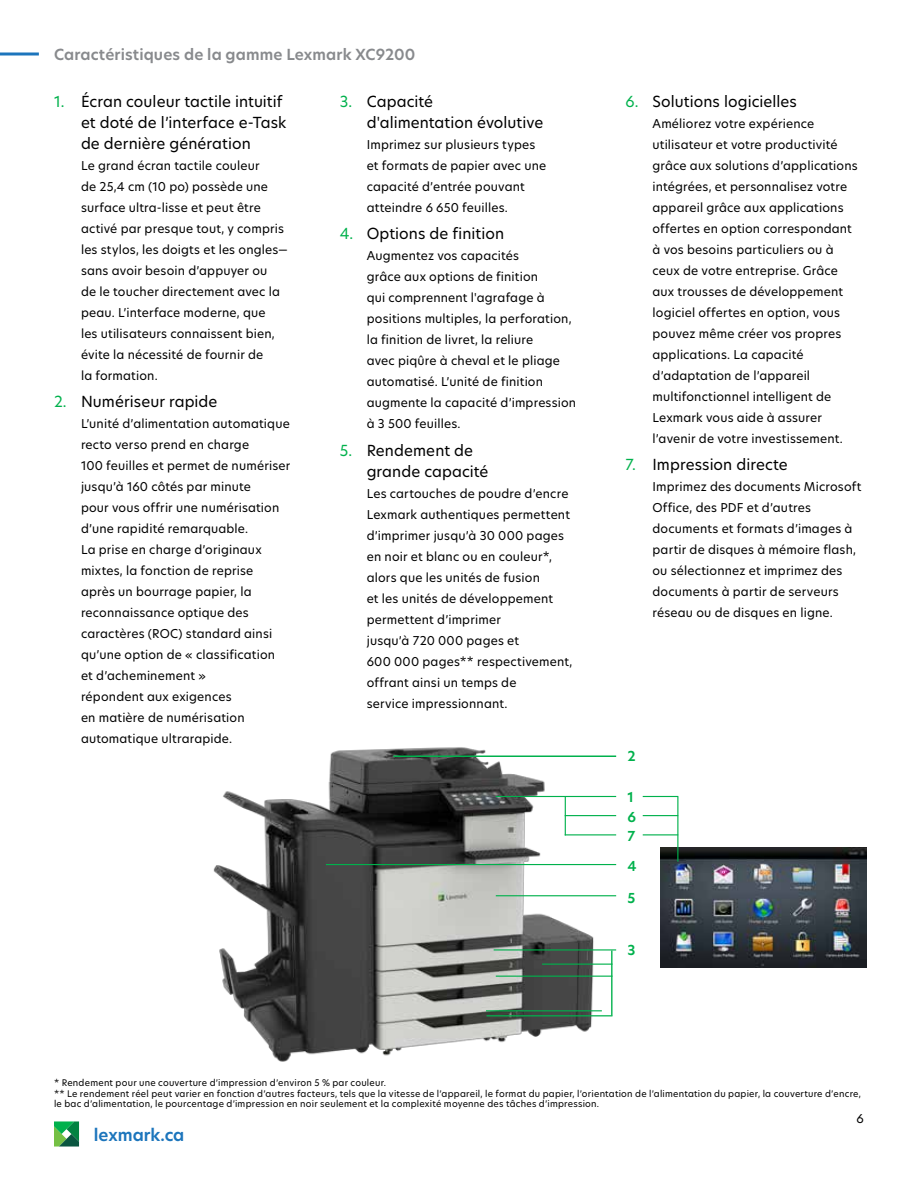
<style>
.page{position:relative;width:918px;height:1188px;background:#fff}
.page>*{position:absolute;margin:0;border:0;box-sizing:border-box;transform-origin:0 0}
.t1{font:600 16.5px "TP Hero";color:#1c75bc}
.t2{font:15px/21px "TP Hero";letter-spacing:.005em;color:#000}
.t3{font:600 15px "TP Hero";letter-spacing:.01em;color:#888a8d}
.t4{font:600 13.5px/19.6px "TP Hero";color:#00b14c}
.t5{font:12px/21px "TP Hero";letter-spacing:.015em;color:#000}
.t6{font:9px/10.5px "TP Hero";letter-spacing:.025em;color:#000}
.s1{color:#00b14c}
</style>
<div class="page">
<svg style="left:0;top:52px;width:39px;height:4px"></svg>
<svg style="left:54px;top:1121px;width:25px;height:26px"></svg>
<img style="left:213px;top:747px;width:389px;height:315px">
<hr style="left:393px;top:756px;width:223px;height:1px;background:#00b14c">
<hr style="left:496px;top:796px;width:120px;height:1px;background:#00b14c">
<hr style="left:494px;top:949px;width:122px;height:2px;background:#00b14c">
<hr style="left:326px;top:864px;width:290px;height:1px;background:#00b14c">
<hr style="left:496px;top:895px;width:120px;height:1px;background:#00b14c">
<img style="left:660px;top:847px;width:206px;height:121px">
<hr style="left:565px;top:815px;width:51px;height:1px;background:#00b14c">
<hr style="left:565px;top:834px;width:51px;height:1px;background:#00b14c">
<hr style="left:565px;top:796px;width:1px;height:39px;background:#00b14c">
<hr style="left:643px;top:796px;width:35px;height:1px;background:#00b14c">
<hr style="left:643px;top:815px;width:35px;height:1px;background:#00b14c">
<hr style="left:643px;top:834px;width:35px;height:1px;background:#00b14c">
<hr style="left:677px;top:796px;width:1px;height:66px;background:#00b14c">
<hr style="left:487px;top:1015px;width:126px;height:1px;background:#00b14c">
<hr style="left:611px;top:951px;width:2px;height:65px;background:#00b14c">
<hr style="left:496px;top:976px;width:117px;height:1px;background:#00b14c">
<hr style="left:486px;top:1010px;width:116px;height:1px;background:#00b14c">
<hr style="left:542px;top:964px;width:71px;height:1px;background:#00b14c">
<p class="t3" style="left:54px;top:44px;width:363px">Caractéristiques de la gamme Lexmark XC9200</p>
<p class="t2" style="left:81px;top:90px;width:207px;text-indent:-27px"><span class="s1">1.</span> Écran couleur tactile intuitif et doté de l’interface e-Task de dernière génération</p>
<p class="t5" style="left:81px;top:154px;width:209px">Le grand écran tactile couleur<br>de 25,4 cm (10 po) possède une surface ultra-lisse et peut être activé par presque tout, y compris les stylos, les doigts et les ongles— sans avoir besoin d’appuyer ou<br>de le toucher directement avec la peau. L’interface moderne, que<br>les utilisateurs connaissent bien, évite la nécessité de fournir de<br>la formation.</p>
<p class="t2" style="left:54px;top:391px;width:165px"><span class="s1">2.</span> Numériseur rapide</p>
<p class="t5" style="left:81px;top:413px;width:211px">L’unité d’alimentation automatique recto verso prend en charge<br>100 feuilles et permet de numériser jusqu’à 160 côtés par minute<br>pour vous offrir une numérisation d’une rapidité remarquable.<br>La prise en charge d’originaux mixtes, la fonction de reprise après un bourrage papier, la reconnaissance optique des caractères (ROC) standard ainsi qu’une option de « classification<br>et d’acheminement »<br>répondent aux exigences<br>en matière de numérisation automatique ultrarapide.</p>
<p class="t2" style="left:367px;top:90px;width:178px;text-indent:-27px"><span class="s1">3.</span> Capacité d'alimentation évolutive</p>
<p class="t5" style="left:367px;top:133px;width:181px">Imprimez sur plusieurs types et formats de papier avec une capacité d’entrée pouvant atteindre 6 650 feuilles.</p>
<p class="t2" style="left:340px;top:223px;width:166px"><span class="s1">4.</span> Options de finition</p>
<p class="t5" style="left:367px;top:245px;width:211px">Augmentez vos capacités<br>grâce aux options de finition<br>qui comprennent l'agrafage à positions multiples, la perforation, la finition de livret, la reliure<br>avec piqûre à cheval et le pliage automatisé. L’unité de finition augmente la capacité d’impression à 3 500 feuilles.</p>
<p class="t2" style="left:367px;top:440px;width:123px;text-indent:-27px"><span class="s1">5.</span> Rendement de grande capacité</p>
<p class="t5" style="left:367px;top:483px;width:207px">Les cartouches de poudre d’encre<br>Lexmark authentiques permettent d’imprimer jusqu’à 30 000 pages en noir et blanc ou en couleur*, alors que les unités de fusion<br>et les unités de développement permettent d’imprimer<br>jusqu’à 720 000 pages et<br>600 000 pages** respectivement, offrant ainsi un temps de<br>service impressionnant.</p>
<p class="t2" style="left:626px;top:90px;width:173px"><span class="s1">6.</span> Solutions logicielles</p>
<p class="t5" style="left:652px;top:112px;width:207px">Améliorez votre expérience utilisateur et votre productivité grâce aux solutions d’applications intégrées, et personnalisez votre appareil grâce aux applications offertes en option correspondant à vos besoins particuliers ou à ceux de votre entreprise. Grâce aux trousses de développement logiciel offertes en option, vous pouvez même créer vos propres applications. La capacité d’adaptation de l’appareil multifonctionnel intelligent de<br>Lexmark vous aide à assurer l’avenir de votre investissement.</p>
<p class="t2" style="left:626px;top:454px;width:164px"><span class="s1">7.</span> Impression directe</p>
<p class="t5" style="left:652px;top:476px;width:210px">Imprimez des documents Microsoft<br>Office, des PDF et d’autres documents et formats d’images à partir de disques à mémoire flash, ou sélectionnez et imprimez des documents à partir de serveurs réseau ou de disques en ligne.</p>
<p class="t4" style="left:627px;top:746px;width:10px">2</p>
<p class="t4" style="left:627px;top:787px;width:8px">1</p>
<p class="t4" style="left:627px;top:807px;width:10px">6<br>7</p>
<p class="t4" style="left:627px;top:857px;width:11px">4</p>
<p class="t4" style="left:627px;top:888px;width:9px">5</p>
<p class="t4" style="left:627px;top:940px;width:10px">3</p>
<p class="t6" style="left:54px;top:1077px;width:808px">* Rendement pour une couverture d’impression d’environ 5 % par couleur.<br>** Le rendement réel peut varier en fonction d’autres facteurs, tels que la vitesse de l’appareil, le format du papier, l’orientation de l’alimentation du papier, la couverture d’encre, le bac d’alimentation, le pourcentage d’impression en noir seulement et la complexité moyenne des tâches d’impression.</p>
<h1 class="t1" style="left:94px;top:1123px;width:92px">lexmark.ca</h1>
<p class="t5" style="left:857px;top:1108px;width:9px">6</p>
</div>
